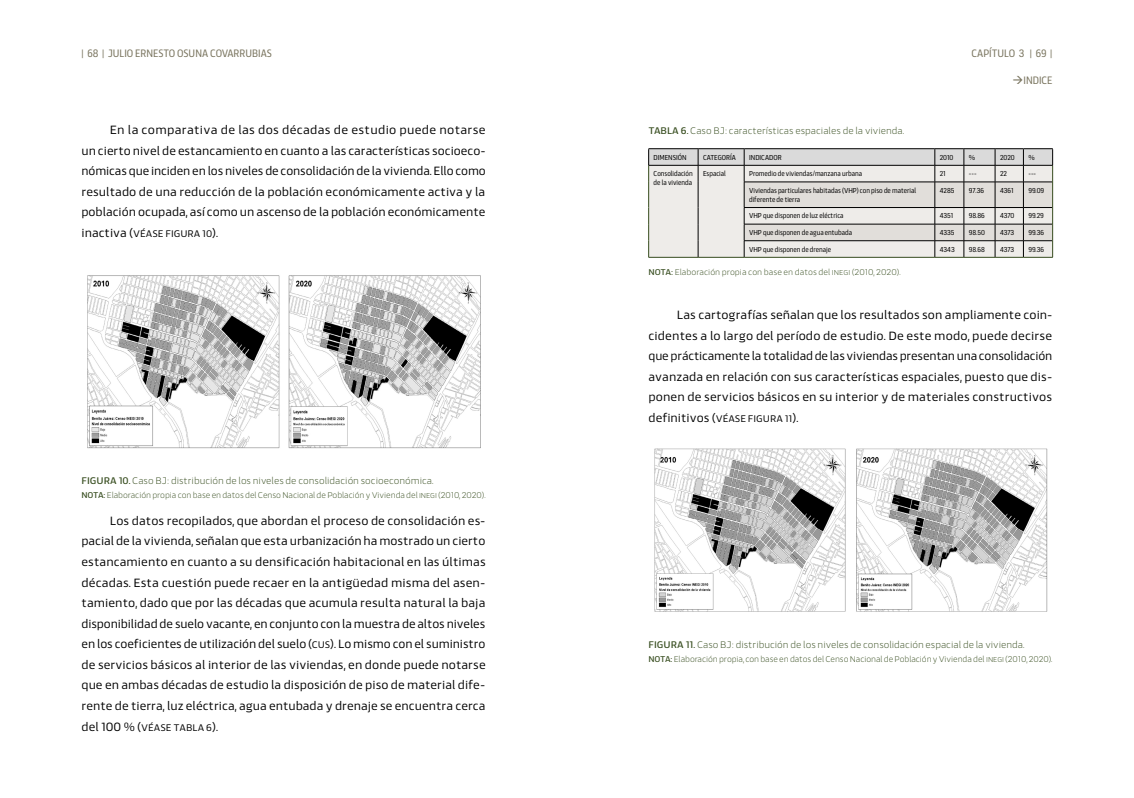
<style>
.page{position:relative;width:1134px;height:798px;background:#fff}
.page>*{position:absolute;margin:0;border:0;box-sizing:border-box;transform-origin:0 0}
.t1{font:300 12.5px/20.5px "Scansky";color:#000;text-align:justify}
.t2{font:300 condensed 11.25px "Scansky";color:#79745e}
.t3{font:200 10px "Scansky";color:#374d1f}
.t4{font:300 10px "Scansky";color:#000}
.t5{font:200 8.75px "Scansky";letter-spacing:-.005em;color:#374d1f}
.t6{font:300 condensed 7.5px/9px "Scansky";color:#000}
.s1{font-size:12.5px}
.s2{font-weight:400}
.s3{font-size:7.5px}
.s4{font-size:10px}
</style>
<div class="page">
<img style="left:87px;top:275px;width:394px;height:174px">
<svg style="left:648px;top:148px;width:405px;height:110px;background:#d7d5d2"></svg>
<hr style="left:1023px;top:165px;width:30px;height:1px;background:#000">
<img style="left:654px;top:448px;width:394px;height:164px">
<p class="t2" style="left:81px;top:47px;width:192px">| 68 | JULIO ERNESTO OSUNA COVARRUBIAS</p>
<p class="t2" style="left:971px;top:47px;width:83px">CAPÍTULO 3 | 69 |</p>
<p class="t2" style="left:1012px;top:74px;width:42px">→INDICE</p>
<p class="t1" style="left:81px;top:119px;width:406px;text-indent:28px">En la comparativa de las dos décadas de estudio puede notarse un cierto nivel de estancamiento en cuanto a las características socioeco&shy;nómicas que inciden en los niveles de consolidación de la vivienda. Ello como resultado de una reducción de la población económicamente activa y la población ocupada, así como un ascenso de la población económicamente</p>
<p class="t4" style="left:81px;top:227px;width:138px"><span class="s1">inactiva (</span>VÉASE FIGURA 10<span class="s1">).</span></p>
<p class="t3" style="left:81px;top:474px;width:353px"><span class="s2">FIGURA 10.</span> Caso BJ: distribución de los niveles de consolidación socioeconómica.</p>
<p class="t5" style="left:81px;top:489px;width:405px"><span class="s2">NOTA:</span> Elaboración propia con base en datos del Censo Nacional de Población y Vivienda del <span class="s3">INEGI</span> (2010, 2020).</p>
<p class="t1" style="left:81px;top:510px;width:406px;text-indent:28px">Los datos recopilados, que abordan el proceso de consolidación es&shy;pacial de la vivienda, señalan que esta urbanización ha mostrado un cierto estancamiento en cuanto a su densificación habitacional en las últimas décadas. Esta cuestión puede recaer en la antigüedad misma del asen&shy;tamiento, dado que por las décadas que acumula resulta natural la baja disponibilidad de suelo vacante, en conjunto con la muestra de altos niveles en los coeficientes de utilización del suelo (<span class="s4">CUS</span>). Lo mismo con el suministro de servicios básicos al interior de las viviendas, en donde puede notarse que en ambas décadas de estudio la disposición de piso de material dife&shy;rente de tierra, luz eléctrica, agua entubada y drenaje se encuentra cerca</p>
<p class="t4" style="left:81px;top:721px;width:138px"><span class="s1">del 100 % (</span>VÉASE TABLA 6<span class="s1">).</span></p>
<p class="t3" style="left:648px;top:125px;width:257px"><span class="s2">TABLA 6.</span> Caso BJ: características espaciales de la vivienda.</p>
<p class="t6" style="left:654px;top:152px;width:35px">DIMENSIÓN</p>
<p class="t6" style="left:703px;top:152px;width:34px">CATEGORÍA</p>
<p class="t6" style="left:749px;top:152px;width:34px">INDICADOR</p>
<p class="t6" style="left:940px;top:152px;width:15px">2010</p>
<p class="t6" style="left:969px;top:152px;width:8px">%</p>
<p class="t6" style="left:1000px;top:152px;width:16px">2020</p>
<p class="t6" style="left:1028px;top:152px;width:8px">%</p>
<p class="t6" style="left:654px;top:169px;width:41px">Consolidación de la vivienda</p>
<p class="t6" style="left:703px;top:169px;width:24px">Espacial</p>
<p class="t6" style="left:749px;top:169px;width:114px">Promedio de viviendas/manzana urbana</p>
<p class="t6" style="left:940px;top:169px;width:7px">21</p>
<p class="t6" style="left:969px;top:169px;width:9px">---</p>
<p class="t6" style="left:1000px;top:169px;width:8px">22</p>
<p class="t6" style="left:1028px;top:169px;width:9px">---</p>
<p class="t6" style="left:749px;top:185px;width:168px">Viviendas particulares habitadas (VHP) con piso de material diferente de tierra</p>
<p class="t6" style="left:940px;top:185px;width:16px">4285</p>
<p class="t6" style="left:969px;top:185px;width:17px">97.36</p>
<p class="t6" style="left:1000px;top:185px;width:15px">4361</p>
<p class="t6" style="left:1028px;top:185px;width:17px">99.09</p>
<p class="t6" style="left:749px;top:211px;width:96px">VHP que disponen de luz eléctrica</p>
<p class="t6" style="left:940px;top:211px;width:15px">4351</p>
<p class="t6" style="left:969px;top:211px;width:17px">98.86</p>
<p class="t6" style="left:1000px;top:211px;width:16px">4370</p>
<p class="t6" style="left:1028px;top:211px;width:17px">99.29</p>
<p class="t6" style="left:749px;top:227px;width:104px">VHP que disponen de agua entubada</p>
<p class="t6" style="left:940px;top:227px;width:16px">4335</p>
<p class="t6" style="left:969px;top:227px;width:17px">98.50</p>
<p class="t6" style="left:1000px;top:227px;width:16px">4373</p>
<p class="t6" style="left:1028px;top:227px;width:17px">99.36</p>
<p class="t6" style="left:749px;top:244px;width:83px">VHP que disponen de drenaje</p>
<p class="t6" style="left:940px;top:244px;width:16px">4343</p>
<p class="t6" style="left:969px;top:244px;width:17px">98.68</p>
<p class="t6" style="left:1000px;top:244px;width:16px">4373</p>
<p class="t6" style="left:1028px;top:244px;width:17px">99.36</p>
<p class="t5" style="left:648px;top:267px;width:254px"><span class="s2">NOTA:</span> Elaboración propia con base en datos del <span class="s3">INEGI</span> (2010, 2020).</p>
<p class="t1" style="left:648px;top:304px;width:405px;text-indent:28px">Las cartografías señalan que los resultados son ampliamente coin&shy;cidentes a lo largo del período de estudio. De este modo, puede decirse que prácticamente la totalidad de las viviendas presentan una consolidación avanzada en relación con sus características espaciales, puesto que dis&shy;ponen de servicios básicos en su interior y de materiales constructivos definitivos (<span class="s4">VÉASE FIGURA 11</span>).</p>
<p class="t3" style="left:648px;top:638px;width:377px"><span class="s2">FIGURA 11.</span> Caso BJ: distribución de los niveles de consolidación espacial de la vivienda.</p>
<p class="t5" style="left:648px;top:654px;width:405px"><span class="s2">NOTA:</span> Elaboración propia, con base en datos del Censo Nacional de Población y Vivienda del <span class="s3">INEGI</span> (2010, 2020).</p>
</div>
